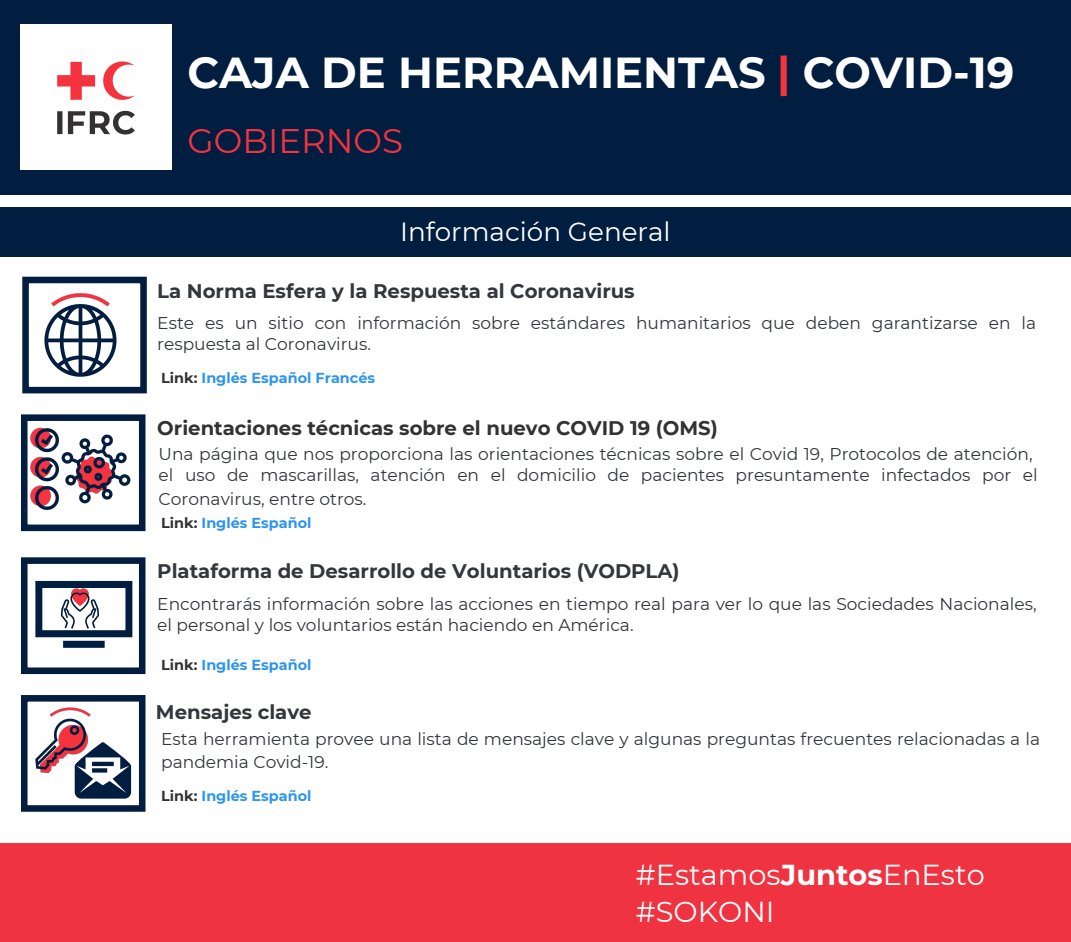
<style>
.page{position:relative;width:1071px;height:942px;background:#fff}
.page>*{position:absolute;margin:0;border:0;box-sizing:border-box;transform-origin:0 0}
.t1{font:700 43.23px "Montserrat";color:#fff}
.t2{font:34.12px "Montserrat";color:#f5333f}
.t3{font:28.88px/36.8px "Montserrat";color:#fff}
.t4{font:26.25px "Montserrat";color:#fff}
.t5{font:700 19.6px "Montserrat";color:#33363a}
.t6{font:700 19.6px "Montserrat";color:#323232}
.t7{font:16.97px/21px "Montserrat";color:#33363a}
.t8{font:700 14.35px "Montserrat";color:#2d95ec}
.s1{color:#f5333f}
.s2{color:#323232}
.s3{font-weight:700}
</style>
<div class="page">
<div style="left:21px;top:414px;width:125px;height:117px;border:7px solid #011e41"></div>
<div style="left:22px;top:277px;width:125px;height:116px;border:7px solid #011e41"></div>
<div style="left:0;top:207px;width:1071px;height:50px;background:#011e41"></div>
<div style="left:0;top:0;width:1071px;height:194px;background:#011e41"></div>
<img style="left:21px;top:25px;width:150px;height:144px">
<img style="left:22px;top:277px;width:117px;height:116px">
<img style="left:63px;top:418px;width:83px;height:100px">
<div style="left:21px;top:557px;width:125px;height:117px;border:7px solid #011e41"></div>
<svg style="left:35px;top:581px;width:97px;height:67px"></svg>
<div style="left:0;top:843px;width:1071px;height:98px;background:#ef3340"></div>
<img style="left:55px;top:583px;width:50px;height:50px">
<div style="left:21px;top:695px;width:125px;height:116px;border:7px solid #011e41"></div>
<img style="left:22px;top:700px;width:79px;height:81px">
<img style="left:21px;top:416px;width:42px;height:104px">
<svg style="left:75px;top:742px;width:56px;height:56px"></svg>
<h1 class="t1" style="left:187px;top:41px;width:828px">CAJA DE HERRAMIENTAS <span class="s1">|</span> COVID-19</h1>
<h2 class="t2" style="left:187px;top:118px;width:217px">GOBIERNOS</h2>
<h3 class="t4" style="left:400px;top:214px;width:272px">Información General</h3>
<p class="t5" style="left:157px;top:277px;width:479px">La Norma Esfera y la Respuesta al Coronavirus</p>
<p class="t7" style="left:157px;top:312px;width:880px">Este es un sitio con información sobre estándares humanitarios que deben garantizarse en la respuesta al Coronavirus.</p>
<p class="t8" style="left:161px;top:367px;width:215px"><span class="s2">Link:</span> Inglés Español Francés</p>
<p class="t6" style="left:157px;top:414px;width:562px">Orientaciones técnicas sobre el nuevo COVID 19 (OMS)</p>
<p class="t7" style="left:159px;top:443px;width:880px">Una página que nos proporciona las orientaciones técnicas sobre el Covid 19, Protocolos de atención, el uso de mascarillas, atención en el domicilio de pacientes presuntamente infectados por el</p>
<p class="t7" style="left:159px;top:488px;width:209px">Coronavirus, entre otros.</p>
<p class="t8" style="left:161px;top:513px;width:152px"><span class="s2">Link:</span> Inglés Español</p>
<p class="t5" style="left:157px;top:557px;width:524px">Plataforma de Desarrollo de Voluntarios (VODPLA)</p>
<p class="t7" style="left:157px;top:592px;width:881px">Encontrarás información sobre las acciones en tiempo real para ver lo que las Sociedades Nacionales, el personal y los voluntarios están haciendo en América.</p>
<p class="t8" style="left:161px;top:654px;width:152px"><span class="s2">Link:</span> Inglés Español</p>
<p class="t5" style="left:156px;top:697px;width:157px">Mensajes clave</p>
<p class="t7" style="left:161px;top:726px;width:880px;line-height:23.6px">Esta herramienta provee una lista de mensajes clave y algunas preguntas frecuentes relacionadas a la pandemia Covid-19.</p>
<p class="t8" style="left:161px;top:786px;width:152px"><span class="s2">Link:</span> Inglés Español</p>
<h3 class="t3" style="left:636px;top:855px;width:351px">#Estamos<span class="s3">Juntos</span>EnEsto #SOKONI</h3>
</div>
